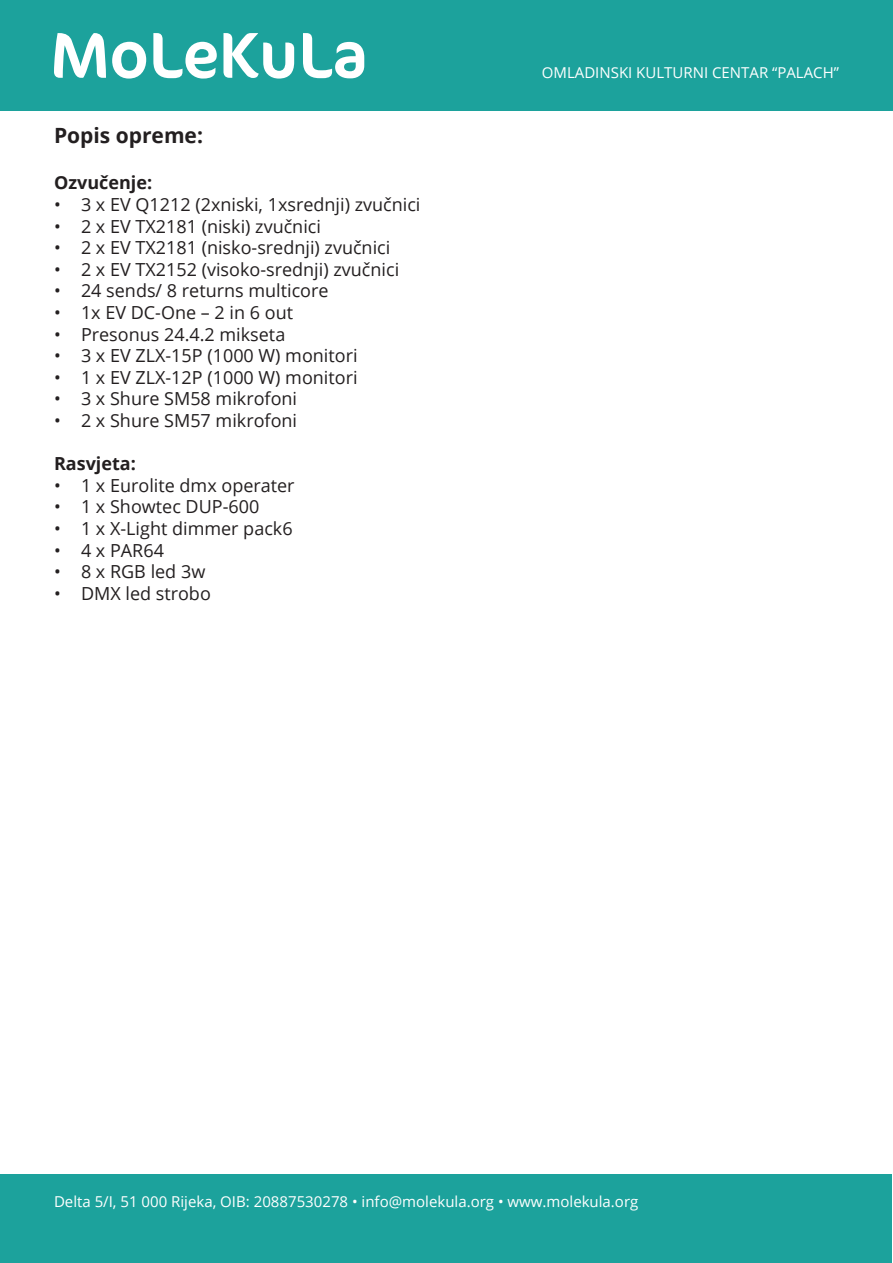
<style>
.page{position:relative;width:893px;height:1263px;background:#fff}
.page>*{position:absolute;margin:0;border:0;box-sizing:border-box;transform-origin:0 0}
.t1{font:700 21px "Open Sans";color:#231f20}
.t2{font:18px "Open Sans";color:#231f20}
.t3{font:700 18px "Open Sans";color:#231f20}
.t4{font:15px "Open Sans";color:#fff}
</style>
<div class="page">
<div style="left:0;top:0;width:893px;height:111px;background:#1ca29c"></div>
<div style="left:0;top:1175px;width:891px;height:88px;background:#1ca29c"></div>
<svg style="left:54px;top:33px;width:310px;height:46px"></svg>
<p class="t1" style="left:54px;top:120px;width:151px">Popis opreme:</p>
<p class="t3" style="left:54px;top:170px;width:100px">Ozvučenje:</p>
<p class="t2" style="left:54px;top:192px;width:368px">• 3 x EV Q1212 (2xniski, 1xsrednji) zvučnici</p>
<p class="t2" style="left:54px;top:214px;width:269px">• 2 x EV TX2181 (niski) zvučnici</p>
<p class="t2" style="left:54px;top:235px;width:338px">• 2 x EV TX2181 (nisko-srednji) zvučnici</p>
<p class="t2" style="left:54px;top:257px;width:347px">• 2 x EV TX2152 (visoko-srednji) zvučnici</p>
<p class="t2" style="left:54px;top:279px;width:276px">• 24 sends/ 8 returns multicore</p>
<p class="t2" style="left:54px;top:300px;width:241px">• 1x EV DC-One – 2 in 6 out</p>
<p class="t2" style="left:54px;top:322px;width:233px">• Presonus 24.4.2 mikseta</p>
<p class="t2" style="left:54px;top:343px;width:305px">• 3 x EV ZLX-15P (1000 W) monitori</p>
<p class="t2" style="left:54px;top:365px;width:305px">• 1 x EV ZLX-12P (1000 W) monitori</p>
<p class="t2" style="left:54px;top:387px;width:245px">• 3 x Shure SM58 mikrofoni</p>
<p class="t2" style="left:54px;top:408px;width:245px">• 2 x Shure SM57 mikrofoni</p>
<p class="t3" style="left:54px;top:451px;width:83px">Rasvjeta:</p>
<p class="t2" style="left:54px;top:473px;width:242px">• 1 x Eurolite dmx operater</p>
<p class="t2" style="left:54px;top:495px;width:207px">• 1 x Showtec DUP-600</p>
<p class="t2" style="left:54px;top:516px;width:240px">• 1 x X-Light dimmer pack6</p>
<p class="t2" style="left:54px;top:538px;width:112px">• 4 x PAR64</p>
<p class="t2" style="left:54px;top:559px;width:153px">• 8 x RGB led 3w</p>
<p class="t2" style="left:54px;top:581px;width:158px">• DMX led strobo</p>
<p class="t4" style="left:542px;top:63px;width:299px">OMLADINSKI KULTURNI CENTAR “PALACH”</p>
<p class="t4" style="left:54px;top:1191px;width:586px">Delta 5/I, 51 000 Rijeka, OIB: 20887530278 • info@molekula.org • www.molekula.org</p>
</div>
